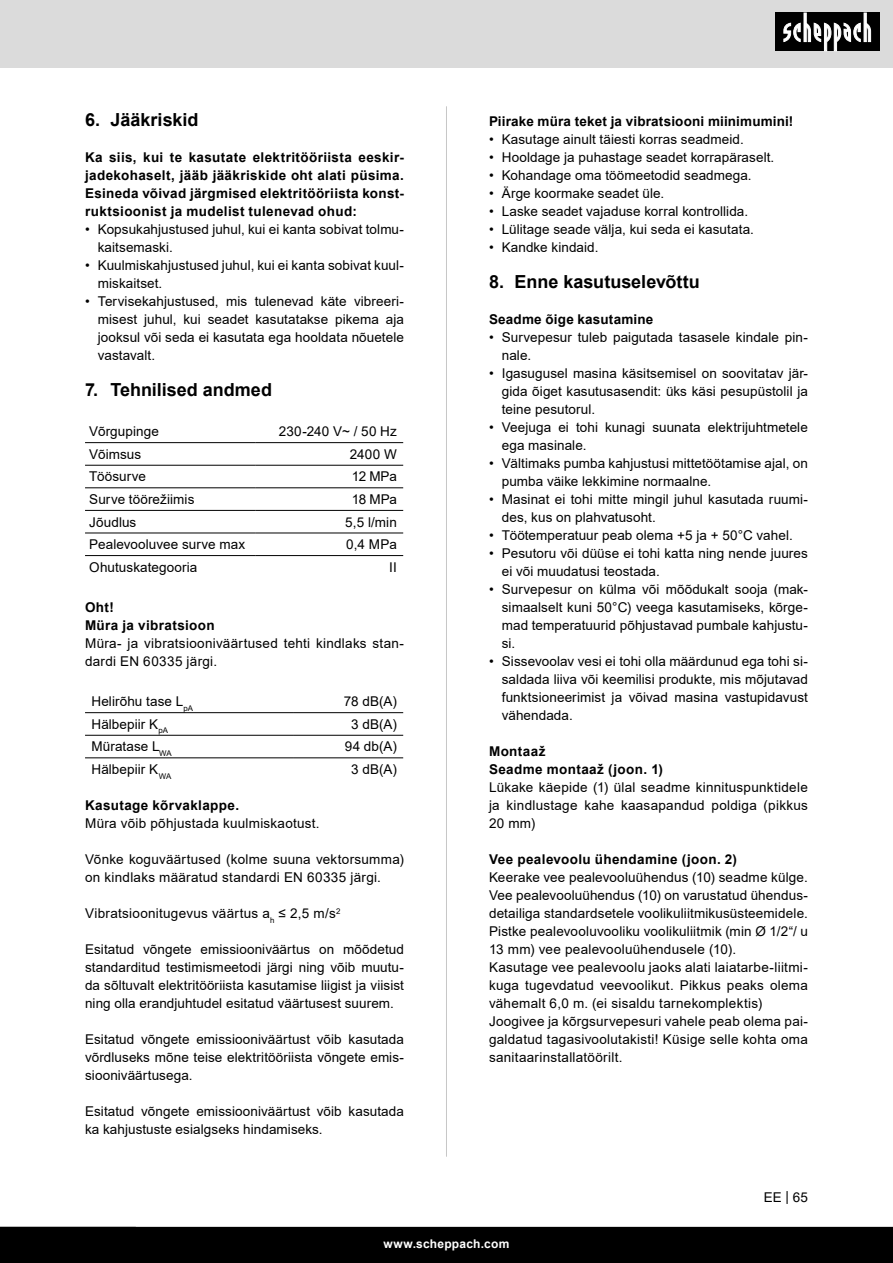
<style>
.page{position:relative;width:893px;height:1263px;background:#fff}
.page>*{position:absolute;margin:0;border:0;box-sizing:border-box;transform-origin:0 0}
.t1{font:700 18px "Arial";color:#000}
.t2{font:13.5px/18px "Arial";letter-spacing:.005em;color:#000}
.t3{font:700 13.5px/18px "Arial";letter-spacing:.025em;color:#000;text-align:justify}
.t4{font:700 12px "Arial";letter-spacing:.02em;color:#fff}
</style>
<div class="page">
<div style="left:0;top:0;width:893px;height:67px;background:#dbdbdb"></div>
<div style="left:0;top:1227px;width:893px;height:36px;background:#000"></div>
<div style="left:775px;top:13px;width:105px;height:38px;background:#000"></div>
<svg style="left:783px;top:13px;width:88px;height:38px"></svg>
<hr style="left:446px;top:106px;width:1px;height:1051px;background:#c7c7c7">
<svg style="left:85px;top:443px;width:318px;height:114px"></svg>
<hr style="left:85px;top:442px;width:171px;height:1px;background:#000">
<hr style="left:256px;top:442px;width:147px;height:1px;background:#000">
<hr style="left:85px;top:465px;width:171px;height:1px;background:#000">
<hr style="left:256px;top:465px;width:147px;height:1px;background:#000">
<hr style="left:85px;top:487px;width:171px;height:1px;background:#000">
<hr style="left:256px;top:487px;width:147px;height:1px;background:#000">
<hr style="left:85px;top:510px;width:171px;height:1px;background:#000">
<hr style="left:256px;top:510px;width:147px;height:1px;background:#000">
<hr style="left:85px;top:533px;width:171px;height:1px;background:#000">
<hr style="left:256px;top:533px;width:147px;height:1px;background:#000">
<hr style="left:85px;top:555px;width:171px;height:1px;background:#000">
<hr style="left:256px;top:555px;width:147px;height:1px;background:#000">
<svg style="left:85px;top:713px;width:318px;height:46px"></svg>
<hr style="left:85px;top:712px;width:208px;height:1px;background:#000">
<hr style="left:293px;top:712px;width:110px;height:1px;background:#000">
<hr style="left:85px;top:735px;width:208px;height:1px;background:#000">
<hr style="left:293px;top:735px;width:110px;height:1px;background:#000">
<hr style="left:85px;top:757px;width:208px;height:1px;background:#000">
<hr style="left:293px;top:757px;width:110px;height:1px;background:#000">
<p class="t1" style="left:85px;top:107px;width:115px">6. Jääkriskid</p>
<p class="t3" style="left:85px;top:148px;width:320px">Ka siis, kui te kasutate elektritööriista eeskir&shy;jadekohaselt, jääb jääkriskide oht alati püsima.<br>Esineda võivad järgmised elektritööriista konst&shy;ruktsioonist ja mudelist tulenevad ohud:</p>
<p class="t2" style="left:98px;top:220px;width:308px;text-indent:-13px">• Kopsukahjustused juhul, kui ei kanta sobivat tolmu&shy;kaitsemaski.</p>
<p class="t2" style="left:98px;top:256px;width:308px;text-indent:-13px">• Kuulmiskahjustused juhul, kui ei kanta sobivat kuul&shy;miskaitset.</p>
<p class="t2" style="left:98px;top:292px;width:308px;text-align:justify;text-indent:-13px">• Tervisekahjustused, mis tulenevad käte vibreeri&shy;misest juhul, kui seadet kasutatakse pikema aja jooksul või seda ei kasutata ega hooldata nõuetele vastavalt.</p>
<p class="t1" style="left:85px;top:377px;width:188px">7. Tehnilised andmed</p>
<p class="t2" style="left:89px;top:422px;width:71px">Võrgupinge</p>
<p class="t2" style="left:279px;top:422px;width:120px">230-240 V~ / 50 Hz</p>
<p class="t2" style="left:89px;top:445px;width:53px">Võimsus</p>
<p class="t2" style="left:350px;top:445px;width:49px">2400 W</p>
<p class="t2" style="left:89px;top:468px;width:58px">Töösurve</p>
<p class="t2" style="left:352px;top:468px;width:46px">12 MPa</p>
<p class="t2" style="left:89px;top:490px;width:107px">Surve töörežiimis</p>
<p class="t2" style="left:352px;top:490px;width:46px">18 MPa</p>
<p class="t2" style="left:89px;top:513px;width:49px">Jõudlus</p>
<p class="t2" style="left:345px;top:513px;width:53px">5,5 l/min</p>
<p class="t2" style="left:89px;top:535px;width:157px">Pealevooluvee surve max</p>
<p class="t2" style="left:346px;top:535px;width:52px">0,4 MPa</p>
<p class="t2" style="left:89px;top:558px;width:110px">Ohutuskategooria</p>
<p class="t2" style="left:389px;top:558px;width:9px">II</p>
<p class="t3" style="left:85px;top:598px;width:30px">Oht!</p>
<p class="t3" style="left:85px;top:616px;width:131px">Müra ja vibratsioon</p>
<p class="t2" style="left:85px;top:634px;width:320px">Müra- ja vibratsiooniväärtused tehti kindlaks stan&shy;dardi EN 60335 järgi.</p>
<p class="t2" style="left:91px;top:692px;width:103px">Helirõhu tase L<sub>pA</sub></p>
<p class="t2" style="left:344px;top:692px;width:55px">78 dB(A)</p>
<p class="t2" style="left:91px;top:715px;width:78px">Hälbepiir K<sub>pA</sub></p>
<p class="t2" style="left:351px;top:715px;width:47px">3 dB(A)</p>
<p class="t2" style="left:91px;top:738px;width:82px">Müratase L<sub>WA</sub></p>
<p class="t2" style="left:345px;top:738px;width:54px">94 db(A)</p>
<p class="t2" style="left:91px;top:760px;width:82px">Hälbepiir K<sub>WA</sub></p>
<p class="t2" style="left:351px;top:760px;width:47px">3 dB(A)</p>
<p class="t3" style="left:85px;top:796px;width:156px">Kasutage kõrvaklappe.</p>
<p class="t2" style="left:85px;top:814px;width:236px">Müra võib põhjustada kuulmiskaotust.</p>
<p class="t2" style="left:85px;top:850px;width:320px">Võnke koguväärtused (kolme suuna vektorsumma) on kindlaks määratud standardi EN 60335 järgi.</p>
<p class="t2" style="left:85px;top:904px;width:257px">Vibratsioonitugevus väärtus a<sub>h</sub> ≤ 2,5 m/s<sup>2</sup></p>
<p class="t2" style="left:85px;top:940px;width:320px;text-align:justify">Esitatud võngete emissiooniväärtus on mõõdetud standarditud testimismeetodi järgi ning võib muutu&shy;da sõltuvalt elektritööriista kasutamise liigist ja viisist ning olla erandjuhtudel esitatud väärtusest suurem.</p>
<p class="t2" style="left:85px;top:1030px;width:320px;text-align:justify">Esitatud võngete emissiooniväärtust võib kasutada võrdluseks mõne teise elektritööriista võngete emis&shy;siooniväärtusega.</p>
<p class="t2" style="left:85px;top:1102px;width:320px">Esitatud võngete emissiooniväärtust võib kasutada ka kahjustuste esialgseks hindamiseks.</p>
<p class="t3" style="left:489px;top:112px;width:306px">Piirake müra teket ja vibratsiooni miinimumini!</p>
<p class="t2" style="left:489px;top:130px;width:256px">• Kasutage ainult täiesti korras seadmeid.</p>
<p class="t2" style="left:489px;top:148px;width:287px">• Hooldage ja puhastage seadet korrapäraselt.</p>
<p class="t2" style="left:489px;top:166px;width:264px">• Kohandage oma töömeetodid seadmega.</p>
<p class="t2" style="left:489px;top:184px;width:177px">• Ärge koormake seadet üle.</p>
<p class="t2" style="left:489px;top:202px;width:261px">• Laske seadet vajaduse korral kontrollida.</p>
<p class="t2" style="left:489px;top:220px;width:266px">• Lülitage seade välja, kui seda ei kasutata.</p>
<p class="t2" style="left:489px;top:238px;width:111px">• Kandke kindaid.</p>
<p class="t1" style="left:489px;top:269px;width:212px">8. Enne kasutuselevõttu</p>
<p class="t3" style="left:489px;top:310px;width:166px">Seadme õige kasutamine</p>
<p class="t2" style="left:502px;top:328px;width:308px;text-indent:-13px">• Survepesur tuleb paigutada tasasele kindale pin&shy;nale.</p>
<p class="t2" style="left:502px;top:364px;width:308px;text-align:justify;text-indent:-13px">• Igasugusel masina käsitsemisel on soovitatav jär&shy;gida õiget kasutusasendit: üks käsi pesupüstolil ja teine pesutorul.</p>
<p class="t2" style="left:502px;top:418px;width:308px;text-indent:-13px">• Veejuga ei tohi kunagi suunata elektrijuhtmetele ega masinale.</p>
<p class="t2" style="left:502px;top:454px;width:308px;text-indent:-13px">• Vältimaks pumba kahjustusi mittetöötamise ajal, on pumba väike lekkimine normaalne.</p>
<p class="t2" style="left:502px;top:490px;width:308px;text-indent:-13px">• Masinat ei tohi mitte mingil juhul kasutada ruumi&shy;des, kus on plahvatusoht.</p>
<p class="t2" style="left:489px;top:526px;width:305px">• Töötemperatuur peab olema +5 ja + 50°C vahel.</p>
<p class="t2" style="left:502px;top:544px;width:308px;text-indent:-13px">• Pesutoru või düüse ei tohi katta ning nende juures ei või muudatusi teostada.</p>
<p class="t2" style="left:502px;top:580px;width:308px;text-align:justify;text-indent:-13px">• Survepesur on külma või mõõdukalt sooja (mak&shy;simaalselt kuni 50°C) veega kasutamiseks, kõrge&shy;mad temperatuurid põhjustavad pumbale kahjustu&shy;si.</p>
<p class="t2" style="left:502px;top:652px;width:308px;text-align:justify;text-indent:-13px">• Sissevoolav vesi ei tohi olla määrdunud ega tohi si&shy;saldada liiva või keemilisi produkte, mis mõjutavad funktsioneerimist ja võivad masina vastupidavust vähendada.</p>
<p class="t3" style="left:489px;top:742px;width:58px">Montaaž</p>
<p class="t3" style="left:489px;top:760px;width:175px">Seadme montaaž (joon. 1)</p>
<p class="t2" style="left:489px;top:778px;width:320px;text-align:justify">Lükake käepide (1) ülal seadme kinnituspunktidele ja kindlustage kahe kaasapandud poldiga (pikkus 20 mm)</p>
<p class="t3" style="left:489px;top:850px;width:249px">Vee pealevoolu ühendamine (joon. 2)</p>
<p class="t2" style="left:489px;top:868px;width:320px;text-align:justify">Keerake vee pealevooluühendus (10) seadme külge.<br>Vee pealevooluühendus (10) on varustatud ühendus&shy;detailiga standardsetele voolikuliitmikusüsteemidele.<br>Pistke pealevooluvooliku voolikuliitmik (min Ø 1/2“/ u 13 mm) vee pealevooluühendusele (10).</p>
<p class="t2" style="left:489px;top:958px;width:320px;text-align:justify">Kasutage vee pealevoolu jaoks alati laiatarbe-liitmi&shy;kuga tugevdatud veevoolikut. Pikkus peaks olema vähemalt 6,0 m. (ei sisaldu tarnekomplektis)</p>
<p class="t2" style="left:489px;top:1012px;width:320px;text-align:justify">Joogivee ja kõrgsurvepesuri vahele peab olema pai&shy;galdatud tagasivoolutakisti! Küsige selle kohta oma sanitaarinstallatöörilt.</p>
<p class="t2" style="left:764px;top:1188px;width:46px">EE | 65</p>
<p class="t4" style="left:384px;top:1235px;width:127px">www.scheppach.com</p>
</div>
